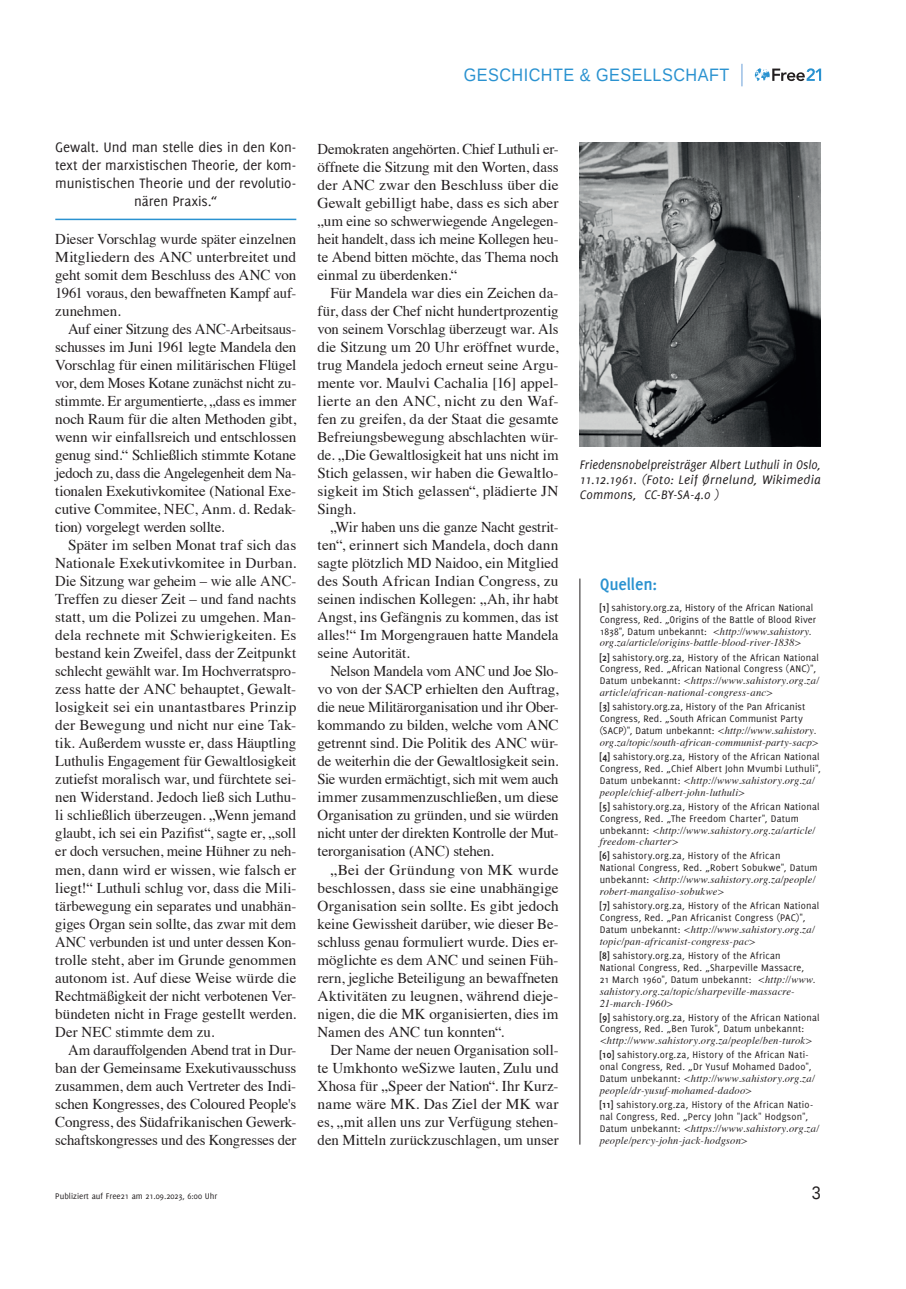
<style>
.page{position:relative;width:906px;height:1289px;background:#fff}
.page>*{position:absolute;margin:0;border:0;box-sizing:border-box;transform-origin:0 0}
.t1{font:18px "Liberation Sans";letter-spacing:.03em;color:#2a92d0;scale:.9 1}
.t2{font:700 18px "Delicious";letter-spacing:-.01em;color:#2a92d0}
.t3{font:18px "Liberation Sans";color:#231f20;scale:.9 1}
.t4{font:15px/18px "Times";letter-spacing:-.005em;color:#231f20;text-align:justify}
.t5{font:15px/18px "Delicious";letter-spacing:-.005em;color:#231f20;text-align:center}
.t6{font:italic 13.5px/15px "Delicious";letter-spacing:.015em;color:#231f20;text-align:justify;scale:.96 1}
.t7{font:10.5px/11.9px "Delicious";letter-spacing:.015em;color:#231f20}
.t8{font:italic 10.5px/11.9px "Times";letter-spacing:.015em;color:#231f20}
.t9{font:9px "Delicious";color:#231f20}
.s1{font-weight:700}
.s2{font-family:"Delicious";font-style:normal}
.s3{font-family:"Times";font-style:italic}
</style>
<div class="page">
<svg style="left:755px;top:68px;width:66px;height:13px"></svg>
<svg style="left:741px;top:64px;width:1px;height:22px"></svg>
<hr style="left:55px;top:219px;width:241px;height:1px;background:#2a92d0">
<img style="left:580px;top:142px;width:241px;height:305px">
<hr style="left:579px;top:578px;width:1px;height:566px;background:#231f20">
<p class="t1" style="left:464px;top:63px;width:297px">GESCHICHTE &amp; GESELLSCHAFT</p>
<p class="t5" style="left:55px;top:138px;width:242px">Gewalt. Und man stelle dies in den Kon&shy;text der marxistischen Theorie, der kom&shy;munistischen Theorie und der revolutio&shy;nären Praxis.“</p>
<p class="t4" style="left:55px;top:229px;width:242px">Dieser Vorschlag wurde später einzelnen Mitgliedern des ANC unterbreitet und geht somit dem Beschluss des ANC von 1961 voraus, den bewaffneten Kampf auf&shy;zunehmen.</p>
<p class="t4" style="left:55px;top:319px;width:242px;text-indent:13px">Auf einer Sitzung des ANC-Arbeitsaus&shy;schusses im Juni 1961 legte Mandela den Vorschlag für einen militärischen Flügel vor, dem Moses Kotane zunächst nicht zu&shy;stimmte. Er argumentierte, „dass es immer noch Raum für die alten Methoden gibt, wenn wir einfallsreich und entschlossen genug sind.“ Schließlich stimmte Kotane jedoch zu, dass die Angelegenheit dem Na&shy;tionalen Exekutivkomitee (National Exe&shy;cutive Commitee, NEC, Anm. d. Redak&shy;tion) vorgelegt werden sollte.</p>
<p class="t4" style="left:55px;top:535px;width:242px;text-indent:13px">Später im selben Monat traf sich das Nationale Exekutivkomitee in Durban.<br>Die Sitzung war geheim – wie alle ANC-Treffen zu dieser Zeit – und fand nachts statt, um die Polizei zu umgehen. Man&shy;dela rechnete mit Schwierigkeiten. Es bestand kein Zweifel, dass der Zeitpunkt schlecht gewählt war. Im Hochverratspro&shy;zess hatte der ANC behauptet, Gewalt&shy;losigkeit sei ein unantastbares Prinzip der Bewegung und nicht nur eine Tak&shy;tik. Außerdem wusste er, dass Häuptling Luthulis Engagement für Gewaltlosigkeit zutiefst moralisch war, und fürchtete sei&shy;nen Widerstand. Jedoch ließ sich Luthu&shy;li schließlich überzeugen. „Wenn jemand glaubt, ich sei ein Pazifist“, sagte er, „soll er doch versuchen, meine Hühner zu neh&shy;men, dann wird er wissen, wie falsch er liegt!“ Luthuli schlug vor, dass die Mili&shy;tärbewegung ein separates und unabhän&shy;giges Organ sein sollte, das zwar mit dem ANC verbunden ist und unter dessen Kon&shy;trolle steht, aber im Grunde genommen autonom ist. Auf diese Weise würde die Rechtmäßigkeit der nicht verbotenen Ver&shy;bündeten nicht in Frage gestellt werden.<br>Der NEC stimmte dem zu.</p>
<p class="t4" style="left:55px;top:1039px;width:242px;text-indent:13px">Am darauffolgenden Abend trat in Dur&shy;ban der Gemeinsame Exekutivausschuss zusammen, dem auch Vertreter des Indi&shy;schen Kongresses, des Coloured People's Congress, des Südafrikanischen Gewerk&shy;schaftskongresses und des Kongresses der</p>
<p class="t4" style="left:317px;top:139px;width:242px">Demokraten angehörten. Chief Luthuli er&shy;öffnete die Sitzung mit den Worten, dass der ANC zwar den Beschluss über die Gewalt gebilligt habe, dass es sich aber „um eine so schwerwiegende Angelegen&shy;heit handelt, dass ich meine Kollegen heu&shy;te Abend bitten möchte, das Thema noch einmal zu überdenken.“</p>
<p class="t4" style="left:317px;top:283px;width:242px;text-indent:13px">Für Mandela war dies ein Zeichen da&shy;für, dass der Chef nicht hundertprozentig von seinem Vorschlag überzeugt war. Als die Sitzung um 20 Uhr eröffnet wurde, trug Mandela jedoch erneut seine Argu&shy;mente vor. Maulvi Cachalia [16] appel&shy;lierte an den ANC, nicht zu den Waf&shy;fen zu greifen, da der Staat die gesamte Befreiungsbewegung abschlachten wür&shy;de. „Die Gewaltlosigkeit hat uns nicht im Stich gelassen, wir haben die Gewaltlo&shy;sigkeit im Stich gelassen“, plädierte JN Singh.</p>
<p class="t4" style="left:317px;top:517px;width:242px;text-indent:13px">„Wir haben uns die ganze Nacht gestrit&shy;ten“, erinnert sich Mandela, doch dann sagte plötzlich MD Naidoo, ein Mitglied des South African Indian Congress, zu seinen indischen Kollegen: „Ah, ihr habt Angst, ins Gefängnis zu kommen, das ist alles!“ Im Morgengrauen hatte Mandela seine Autorität.</p>
<p class="t4" style="left:317px;top:661px;width:242px;text-indent:13px">Nelson Mandela vom ANC und Joe Slo&shy;vo von der SACP erhielten den Auftrag, die neue Militärorganisation und ihr Ober&shy;kommando zu bilden, welche vom ANC getrennt sind. Die Politik des ANC wür&shy;de weiterhin die der Gewaltlosigkeit sein.<br>Sie wurden ermächtigt, sich mit wem auch immer zusammenzuschließen, um diese Organisation zu gründen, und sie würden nicht unter der direkten Kontrolle der Mut&shy;terorganisation (ANC) stehen.</p>
<p class="t4" style="left:317px;top:859px;width:242px;text-indent:13px">„Bei der Gründung von MK wurde beschlossen, dass sie eine unabhängige Organisation sein sollte. Es gibt jedoch keine Gewissheit darüber, wie dieser Be&shy;schluss genau formuliert wurde. Dies er&shy;möglichte es dem ANC und seinen Füh&shy;rern, jegliche Beteiligung an bewaffneten Aktivitäten zu leugnen, während dieje&shy;nigen, die die MK organisierten, dies im Namen des ANC tun konnten“.</p>
<p class="t4" style="left:317px;top:1039px;width:242px;text-indent:13px">Der Name der neuen Organisation soll&shy;te Umkhonto weSizwe lauten, Zulu und Xhosa für „Speer der Nation“. Ihr Kurz&shy;name wäre MK. Das Ziel der MK war es, „mit allen uns zur Verfügung stehen&shy;den Mitteln zurückzuschlagen, um unser</p>
<p class="t6" style="left:580px;top:457px;width:253px">Friedensnobelpreisträger Albert Luthuli in Oslo, 11.12.1961. (Foto: Leif Ørnelund, Wikimedia Commons, CC-BY-SA-4.0 )</p>
<p class="t2" style="left:600px;top:574px;width:59px">Quellen:</p>
<p class="t7" style="left:600px;top:601px;width:218px"><span class="s1">[1]</span> sahistory.org.za, History of the African National<br>Congress, Red. „Origins of the Battle of Blood River</p>
<p class="t8" style="left:600px;top:624px;width:213px"><span class="s2">1838", Datum unbekannt:</span> &lt;http://www.sahistory. org.za/article/origins-battle-blood-river-1838&gt;</p>
<p class="t7" style="left:600px;top:651px;width:221px"><span class="s1">[2]</span> sahistory.org.za, History of the African National<br>Congress, Red. „African National Congress (ANC)",</p>
<p class="t8" style="left:600px;top:674px;width:221px"><span class="s2">Datum unbekannt:</span> &lt;https://www.sahistory.org.za/ article/african-national-congress-anc&gt;</p>
<p class="t7" style="left:600px;top:700px;width:218px"><span class="s1">[3]</span> sahistory.org.za, History of the Pan Africanist<br>Congress, Red. „South African Communist Party (SACP)", Datum unbekannt: <span class="s3">&lt;http://www.sahistory.</span></p>
<p class="t8" style="left:600px;top:735px;width:221px">org.za/topic/south-african-communist-party-sacp&gt;</p>
<p class="t7" style="left:600px;top:750px;width:223px"><span class="s1">[4]</span> sahistory.org.za, History of the African National<br>Congress, Red. „Chief Albert John Mvumbi Luthuli",</p>
<p class="t8" style="left:600px;top:773px;width:217px"><span class="s2">Datum unbekannt:</span> &lt;http://www.sahistory.org.za/ people/chief-albert-john-luthuli&gt;</p>
<p class="t7" style="left:600px;top:800px;width:221px"><span class="s1">[5]</span> sahistory.org.za, History of the African National<br>Congress, Red. „The Freedom Charter", Datum</p>
<p class="t8" style="left:600px;top:823px;width:217px"><span class="s2">unbekannt:</span> &lt;http://www.sahistory.org.za/article/ freedom-charter&gt;</p>
<p class="t7" style="left:600px;top:850px;width:219px"><span class="s1">[6]</span> sahistory.org.za, History of the African<br>National Congress, Red. „Robert Sobukwe", Datum</p>
<p class="t8" style="left:600px;top:873px;width:217px"><span class="s2">unbekannt:</span> &lt;http://www.sahistory.org.za/people/ robert-mangaliso-sobukwe&gt;</p>
<p class="t7" style="left:600px;top:899px;width:221px"><span class="s1">[7]</span> sahistory.org.za, History of the African National<br>Congress, Red. „Pan Africanist Congress (PAC)",</p>
<p class="t8" style="left:600px;top:922px;width:217px"><span class="s2">Datum unbekannt:</span> &lt;http://www.sahistory.org.za/ topic/pan-africanist-congress-pac&gt;</p>
<p class="t7" style="left:600px;top:949px;width:217px"><span class="s1">[8]</span> sahistory.org.za, History of the African<br>National Congress, Red. „Sharpeville Massacre,<br>21 March 1960", Datum unbekannt: <span class="s3">&lt;http://www.</span></p>
<p class="t8" style="left:600px;top:984px;width:197px">sahistory.org.za/topic/sharpeville-massacre-<br>21-march-1960&gt;</p>
<p class="t7" style="left:600px;top:1011px;width:221px"><span class="s1">[9]</span> sahistory.org.za, History of the African National<br>Congress, Red. „Ben Turok", Datum unbekannt:</p>
<p class="t8" style="left:600px;top:1034px;width:214px">&lt;http://www.sahistory.org.za/people/ben-turok&gt;</p>
<p class="t7" style="left:600px;top:1048px;width:213px"><span class="s1">[10]</span> sahistory.org.za, History of the African Nati&shy;onal Congress, Red. „Dr Yusuf Mohamed Dadoo",</p>
<p class="t8" style="left:600px;top:1072px;width:217px"><span class="s2">Datum unbekannt:</span> &lt;http://www.sahistory.org.za/ people/dr-yusuf-mohamed-dadoo&gt;</p>
<p class="t7" style="left:600px;top:1098px;width:215px"><span class="s1">[11]</span> sahistory.org.za, History of the African Natio&shy;nal Congress, Red. „Percy John "Jack" Hodgson",</p>
<p class="t8" style="left:600px;top:1121px;width:221px"><span class="s2">Datum unbekannt:</span> &lt;https://www.sahistory.org.za/ people/percy-john-jack-hodgson&gt;</p>
<p class="t9" style="left:55px;top:1190px;width:163px">Publiziert auf Free21 am 21.09.2023, 6:00 Uhr</p>
<p class="t3" style="left:812px;top:1181px;width:12px">3</p>
</div>
